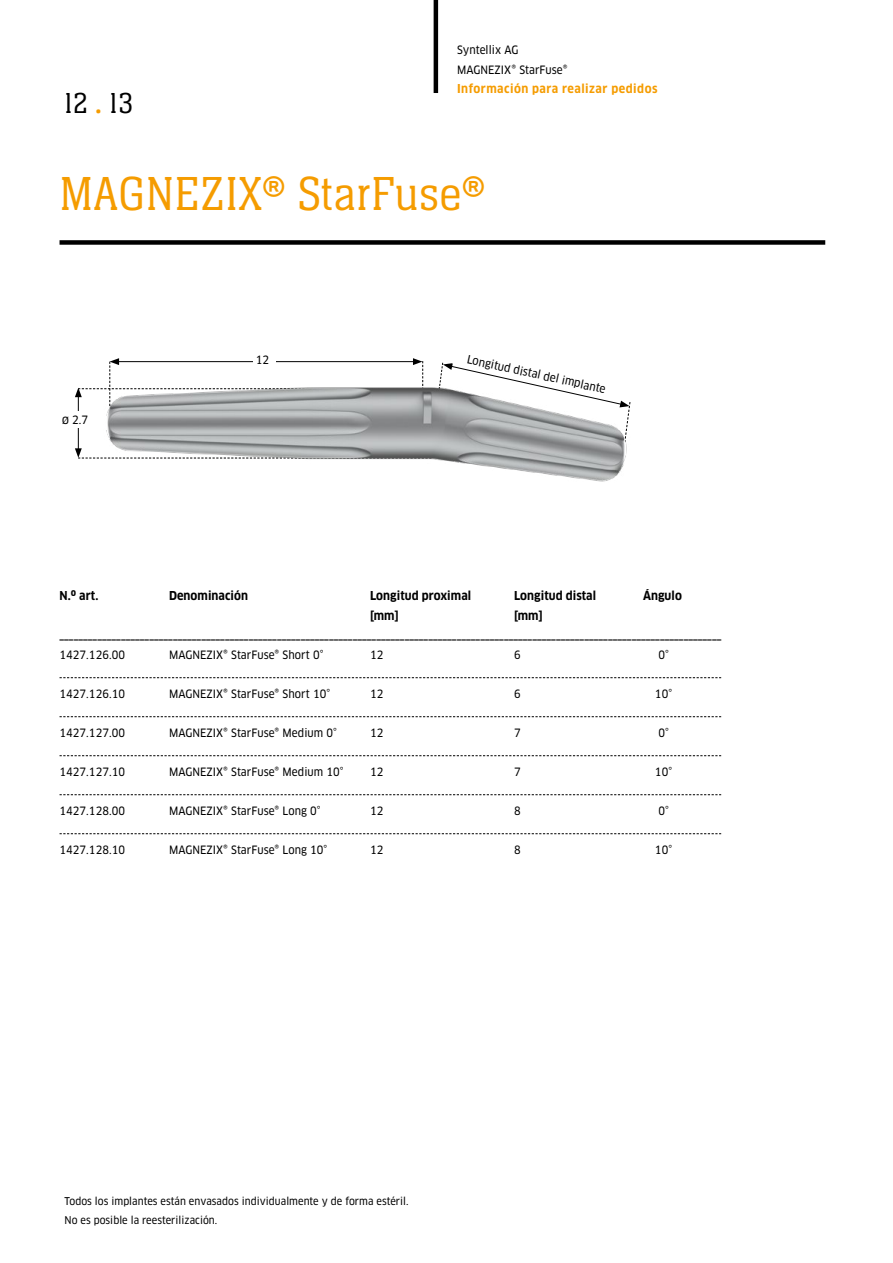
<style>
.page{position:relative;width:893px;height:1263px;background:#fff}
.page>*{position:absolute;margin:0;border:0;box-sizing:border-box;transform-origin:0 0}
.t1{font:300 49.5px "Neue Aachen Pro";letter-spacing:.005em;color:#f59c00}
.t2{font:300 30px "Neue Aachen Pro";color:#000}
.t3{font:700 12px/19.5px "Clan Pro Narr";letter-spacing:.005em;color:#000}
.t4{font:700 12px "Clan Pro Narr";letter-spacing:.04em;color:#f59c00}
.t5{font:11.25px/19.5px "Clan Pro Narr News";letter-spacing:.005em;color:#000}
.t6{font:10.5px/19.5px "Clan Pro Narr News";letter-spacing:.005em;color:#000}
.s1{font-family:"Clan Pro Narr News";font-weight:400;font-size:34.5px;color:#f59c00}
</style>
<div class="page">
<div style="left:60px;top:240px;width:765px;height:5px;background:#000"></div>
<img style="left:310px;top:387px;width:313px;height:95px">
<svg style="left:75px;top:358px;width:356px;height:101px"></svg>
<div style="left:253px;top:355px;width:22px;height:19px;background:#fff"></div>
<div style="left:59px;top:412px;width:34px;height:16px;background:#fff"></div>
<svg style="left:60px;top:677px;width:661px;height:1px"></svg>
<svg style="left:60px;top:716px;width:661px;height:1px"></svg>
<svg style="left:60px;top:755px;width:661px;height:1px"></svg>
<svg style="left:60px;top:794px;width:661px;height:1px"></svg>
<svg style="left:60px;top:833px;width:661px;height:1px"></svg>
<svg style="left:438px;top:362px;width:193px;height:104px"></svg>
<hr style="left:434px;top:0;width:4px;height:93px;background:#000">
<h2 class="t2" style="left:64px;top:87px;width:71px">12<span class="s1">.</span>13</h2>
<p class="t5" style="left:457px;top:40px;width:112px">Syntellix AG<br>MAGNEZIX® StarFuse®</p>
<p class="t4" style="left:457px;top:82px;width:202px">Información para realizar pedidos</p>
<h1 class="t1" style="left:60px;top:167px;width:427px">MAGNEZIX® StarFuse®</h1>
<p class="t5" style="left:62px;top:410px;width:27px">Ø 2.7</p>
<p class="t5" style="left:256px;top:350px;width:15px">12</p>
<p class="t5" style="left:469px;top:350px;width:143px;rotate:12deg">Longitud distal del implante</p>
<p class="t3" style="left:60px;top:586px;width:39px">N.º art.</p>
<p class="t3" style="left:169px;top:586px;width:81px">Denominación</p>
<p class="t3" style="left:370px;top:586px;width:103px">Longitud proximal</p>
<p class="t3" style="left:514px;top:586px;width:83px">Longitud distal</p>
<p class="t3" style="left:643px;top:586px;width:40px">Ángulo</p>
<p class="t3" style="left:370px;top:605px;width:30px">[mm]</p>
<p class="t3" style="left:60px;top:605px;width:663px;text-indent:454px">[mm] ____________________________________________________________________________________________________________________________________________</p>
<p class="t5" style="left:60px;top:645px;width:67px">1427.126.00</p>
<p class="t5" style="left:169px;top:645px;width:156px">MAGNEZIX® StarFuse® Short 0°</p>
<p class="t5" style="left:370px;top:645px;width:15px">12</p>
<p class="t5" style="left:514px;top:645px;width:8px">6</p>
<p class="t5" style="left:60px;top:684px;width:67px">1427.126.10</p>
<p class="t5" style="left:169px;top:684px;width:163px">MAGNEZIX® StarFuse® Short 10°</p>
<p class="t5" style="left:370px;top:684px;width:15px">12</p>
<p class="t5" style="left:514px;top:684px;width:8px">6</p>
<p class="t5" style="left:60px;top:723px;width:67px">1427.127.00</p>
<p class="t5" style="left:169px;top:723px;width:169px">MAGNEZIX® StarFuse® Medium 0°</p>
<p class="t5" style="left:370px;top:723px;width:15px">12</p>
<p class="t5" style="left:514px;top:723px;width:8px">7</p>
<p class="t5" style="left:60px;top:762px;width:67px">1427.127.10</p>
<p class="t5" style="left:169px;top:762px;width:176px">MAGNEZIX® StarFuse® Medium 10°</p>
<p class="t5" style="left:370px;top:762px;width:15px">12</p>
<p class="t5" style="left:514px;top:762px;width:8px">7</p>
<p class="t5" style="left:60px;top:801px;width:67px">1427.128.00</p>
<p class="t5" style="left:169px;top:801px;width:153px">MAGNEZIX® StarFuse® Long 0°</p>
<p class="t5" style="left:370px;top:801px;width:15px">12</p>
<p class="t5" style="left:514px;top:801px;width:8px">8</p>
<p class="t5" style="left:60px;top:840px;width:67px">1427.128.10</p>
<p class="t5" style="left:169px;top:840px;width:160px">MAGNEZIX® StarFuse® Long 10°</p>
<p class="t5" style="left:370px;top:840px;width:15px">12</p>
<p class="t5" style="left:514px;top:840px;width:8px">8</p>
<p class="t5" style="left:658px;top:645px;width:12px">0°</p>
<p class="t5" style="left:655px;top:684px;width:19px">10°</p>
<p class="t5" style="left:658px;top:723px;width:12px">0°</p>
<p class="t5" style="left:655px;top:762px;width:19px">10°</p>
<p class="t5" style="left:658px;top:801px;width:12px">0°</p>
<p class="t5" style="left:655px;top:840px;width:19px">10°</p>
<p class="t6" style="left:64px;top:1191px;width:346px">Todos los implantes están envasados individualmente y de forma estéril.<br>No es posible la reesterilización.</p>
</div>
